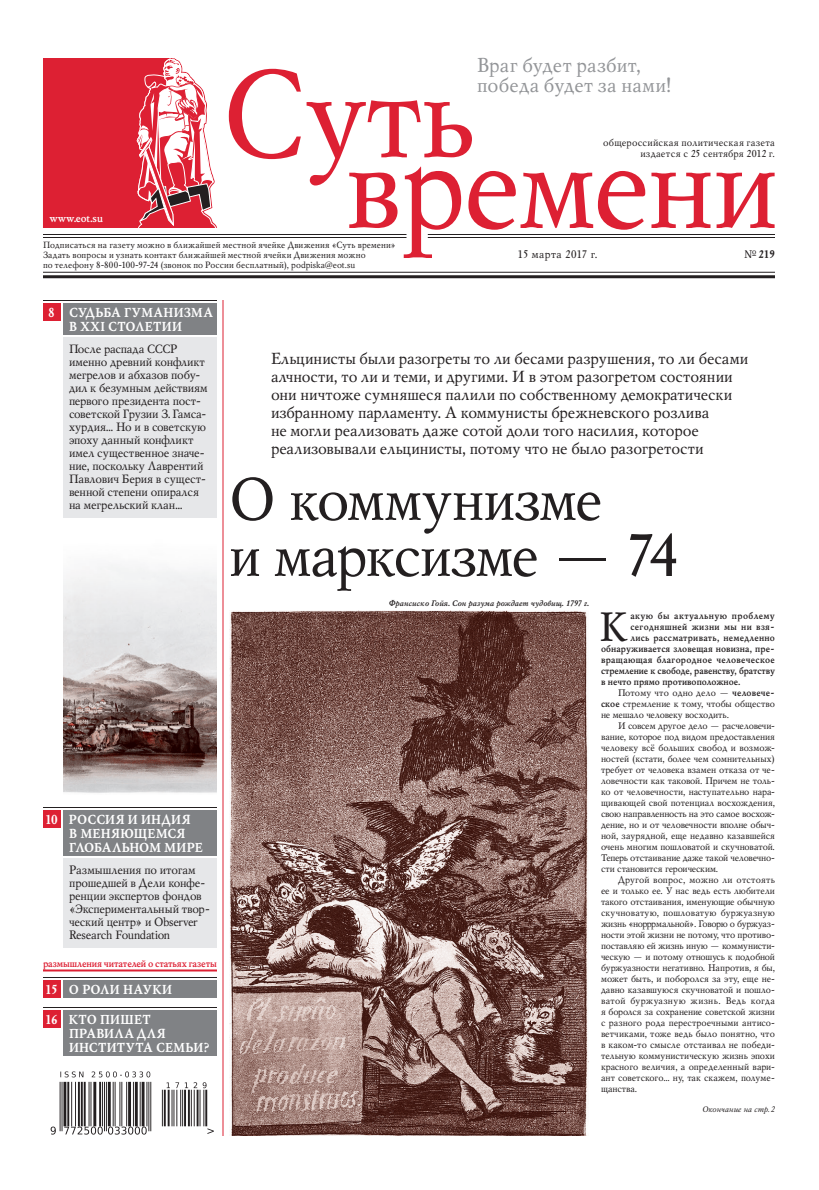
<style>
.page{position:relative;width:819px;height:1190px;background:#fff}
.page>*{position:absolute;margin:0;border:0;box-sizing:border-box;transform-origin:0 0}
.Heading{font:60px/56px "Mysl";letter-spacing:-.025em;color:#231f20}
.DropCap{font:40.9px "Mysl";color:#231f20}
.t1{font:20px/20px "Mysl";letter-spacing:.01em;color:#939598}
.Overheading{font:16px/18px "Mysl";color:#231f20}
.TOC_Lv1{font:700 13px/14px "Mysl";letter-spacing:.025em;color:#fff}
.TOC_l2{font:12px/13px "Mysl";letter-spacing:-.02em;color:#231f20}
.Date-n-Num{font:11px "Mysl";letter-spacing:.03em;color:#231f20}
.t2{font:700 11px "Mysl";color:#fff}
.Date-n-Num-2{font:700 11px "Mysl";color:#231f20}
.t3{font:10px "Mysl";letter-spacing:.015em;color:#231f20}
.TOC_Lv1-2{font:700 10px "Mysl";letter-spacing:-.01em;color:#dd2033}
.t4{font:9.5px/11px "Mysl";letter-spacing:-.005em;color:#231f20;text-align:justify}
.DropCap-2{font:700 9.5px "Mysl";letter-spacing:.02em;color:#231f20}
.DropCap-3{font:700 9.5px "Mysl";letter-spacing:-.005em;color:#231f20}
.DropCap-4{font:700 9.5px "Mysl";color:#231f20}
.DropCap-5{font:700 9.5px "Mysl";letter-spacing:.04em;color:#231f20}
.t5{font:9px/10px "Mysl";letter-spacing:.01em;color:#231f20}
.t6{font:italic 700 8px "Mysl";color:#231f20}
.t7{font:italic 8px "Mysl";letter-spacing:.01em;color:#231f20}
.s1{font-weight:400}
.s2{font-weight:700}
</style>
<div class="page">
<svg style="left:651px;top:173px;width:60px;height:55px"></svg>
<svg style="left:717px;top:173px;width:58px;height:55px"></svg>
<svg style="left:229px;top:69px;width:72px;height:90px"></svg>
<svg style="left:307px;top:100px;width:338px;height:158px"></svg>
<svg style="left:43px;top:58px;width:174px;height:170px"></svg>
<hr style="left:43px;top:272px;width:732px;height:1px;background:#231f20">
<hr style="left:43px;top:275px;width:732px;height:3px;background:#231f20">
<hr style="left:428px;top:234px;width:347px;height:1px;background:#231f20">
<hr style="left:428px;top:237px;width:347px;height:1px;background:#231f20">
<hr style="left:43px;top:234px;width:363px;height:1px;background:#231f20">
<hr style="left:43px;top:237px;width:363px;height:1px;background:#231f20">
<div style="left:63px;top:858px;width:154px;height:90px;background:#e6e7e9"></div>
<div style="left:63px;top:337px;width:154px;height:181px;background:#e6e7e9"></div>
<div style="left:43px;top:1010px;width:18px;height:18px;background:#dd2033"></div>
<div style="left:63px;top:1010px;width:154px;height:46px;background:#808285"></div>
<hr style="left:222px;top:300px;width:2px;height:836px;background:#dd2033">
<img style="left:59px;top:1071px;width:149px;height:33px">
<svg style="left:50px;top:1104px;width:164px;height:31px"></svg>
<div style="left:63px;top:980px;width:154px;height:18px;background:#808285"></div>
<div style="left:43px;top:980px;width:18px;height:18px;background:#dd2033"></div>
<img style="left:229px;top:611px;width:360px;height:525px">
<div style="left:43px;top:303px;width:18px;height:18px;background:#dd2033"></div>
<div style="left:63px;top:303px;width:154px;height:32px;background:#808285"></div>
<div style="left:43px;top:810px;width:18px;height:18px;background:#dd2033"></div>
<div style="left:63px;top:810px;width:154px;height:46px;background:#808285"></div>
<hr style="left:43px;top:300px;width:174px;height:1px;background:#231f20">
<hr style="left:43px;top:807px;width:174px;height:1px;background:#231f20">
<hr style="left:43px;top:970px;width:174px;height:2px;background:#dd2033">
<hr style="left:43px;top:977px;width:174px;height:1px;background:#231f20">
<hr style="left:43px;top:1007px;width:174px;height:1px;background:#231f20">
<img style="left:63px;top:564px;width:154px;height:229px">
<h3 class="t1" style="left:477px;top:55px;width:196px">Враг будет разбит, победа будет за нами!</h3>
<p class="t2" style="left:49px;top:211px;width:55px">www.eot.su</p>
<p class="t3" style="left:603px;top:136px;width:173px">общероссийская политическая газета</p>
<p class="t3" style="left:640px;top:147px;width:136px">издается с 25 сентября 2012 г.</p>
<p class="t5" style="left:43px;top:240px;width:354px">Подписаться на газету можно в ближайшей местной ячейке Движения «Суть времени»<br>Задать вопросы и узнать контакт ближайшей местной ячейки Движения можно<br>по телефону 8-800-100-97-24 (звонок по России бесплатный), podpiska@eot.su</p>
<p class="Date-n-Num" style="left:518px;top:247px;width:82px">15 марта 2017 г.</p>
<p class="Date-n-Num-2" style="left:744px;top:247px;width:32px"><span class="s1">№</span> 219</p>
<p class="TOC_Lv1" style="left:69px;top:305px;width:145px;text-indent:-21px">8 СУДЬБА ГУМАНИЗМА<br>В XXI СТОЛЕТИИ</p>
<p class="TOC_l2" style="left:69px;top:342px;width:140px">После распада СССР именно древний конфликт мегрелов и абхазов побу&shy;дил к безумным действиям первого президента пост&shy;советской Грузии З.Гамса&shy;хурдия... Но и в советскую эпоху данный конфликт имел существенное значе&shy;ние, поскольку Лаврентий<br>Павлович Берия в сущест&shy;венной степени опирался на мегрельский клан...</p>
<p class="TOC_Lv1" style="left:69px;top:812px;width:135px;text-indent:-24px">10 РОССИЯ И ИНДИЯ<br>В МЕНЯЮЩЕМСЯ<br>ГЛОБАЛЬНОМ МИРЕ</p>
<p class="TOC_l2" style="left:69px;top:863px;width:142px">Размышления по итогам прошедшей в Дели конфе&shy;ренции экспертов фондов «Экспериментальный твор&shy;ческий центр» и Observer<br>Research Foundation</p>
<p class="TOC_Lv1-2" style="left:43px;top:956px;width:175px">размышления читателей о статьях газеты</p>
<p class="TOC_Lv1" style="left:45px;top:982px;width:128px">15 О РОЛИ НАУКИ</p>
<p class="TOC_Lv1" style="left:69px;top:1012px;width:142px;text-indent:-24px">16 КТО ПИШЕТ<br>ПРАВИЛА ДЛЯ<br>ИНСТИТУТА СЕМЬИ?</p>
<p class="Overheading" style="left:271px;top:349px;width:479px">Ельцинисты были разогреты то ли бесами разрушения, то ли бесами алчности, то ли и теми, и другими. И в этом разогретом состоянии они ничтоже сумняшеся палили по собственному демократически избранному парламенту. А коммунисты брежневского розлива<br>не могли реализовать даже сотой доли того насилия, которое реализовывали ельцинисты, потому что не было разогретости</p>
<p class="Heading" style="left:229px;top:471px;width:451px">О коммунизме<br>и марксизме — 74</p>
<p class="DropCap" style="left:599px;top:600px;width:30px">К</p>
<p class="DropCap-5" style="left:630px;top:609px;width:146px">акую бы актуальную проблему</p>
<p class="t6" style="left:389px;top:598px;width:202px">Франсиско Гойя. Сон разума рождает чудовищ. 1797 г.</p>
<p class="DropCap-2" style="left:630px;top:620px;width:146px">сегодняшней жизни мы ни взя-</p>
<p class="DropCap-2" style="left:630px;top:631px;width:146px">лись рассматривать, немедленно</p>
<p class="DropCap-2" style="left:601px;top:642px;width:175px">обнаруживается зловещая новизна, пре-</p>
<p class="DropCap-2" style="left:601px;top:653px;width:175px">вращающая благородное человеческое</p>
<p class="DropCap-3" style="left:601px;top:664px;width:176px">стремление к свободе, равенству, братству</p>
<p class="DropCap-4" style="left:601px;top:675px;width:141px">в нечто прямо противоположное.</p>
<p class="t4" style="left:601px;top:687px;width:176px;text-indent:17px">Потому что одно дело — <span class="s2">человече&shy;ское</span> стремление к тому, чтобы общество не мешало человеку восходить.</p>
<p class="t4" style="left:601px;top:720px;width:176px;text-indent:17px">И совсем другое дело — расчеловечи&shy;вание, которое под видом предоставления человеку всё больших свобод и возмож&shy;ностей (кстати, более чем сомнительных) требует от человека взамен отказа от че&shy;ловечности как таковой. Причем не толь&shy;ко от человечности, наступательно нара&shy;щивающей свой потенциал восхождения, свою направленность на это самое восхож&shy;дение, но и от человечности вполне обыч&shy;ной, заурядной, еще недавно казавшейся очень многим пошловатой и скучноватой.<br>Теперь отстаивание даже такой человечно&shy;сти становится героическим.</p>
<p class="t4" style="left:601px;top:874px;width:176px;text-indent:17px">Другой вопрос, можно ли отстоять ее и только ее. У нас ведь есть любители такого отстаивания, именующие обычную скучноватую, пошловатую буржуазную жизнь «норррмальной». Говорю о буржуаз&shy;ности этой жизни не потому, что противо&shy;поставляю ей жизнь иную — коммунисти&shy;ческую — и потому отношусь к подобной буржуазности негативно. Напротив, я бы, может быть, и поборолся за эту, еще не&shy;давно казавшуюся скучноватой и пошло&shy;ватой буржуазную жизнь. Ведь когда я боролся за сохранение советской жизни с разного рода перестроечными антисо&shy;ветчиками, тоже ведь было понятно, что в каком-то смысле отстаивал не победи&shy;тельную коммунистическую жизнь эпохи красного величия, а определенный вари&shy;ант советского... ну, так скажем, полуме&shy;щанства.</p>
<p class="t7" style="left:702px;top:1104px;width:74px">Окончание на стр. 2</p>
</div>
